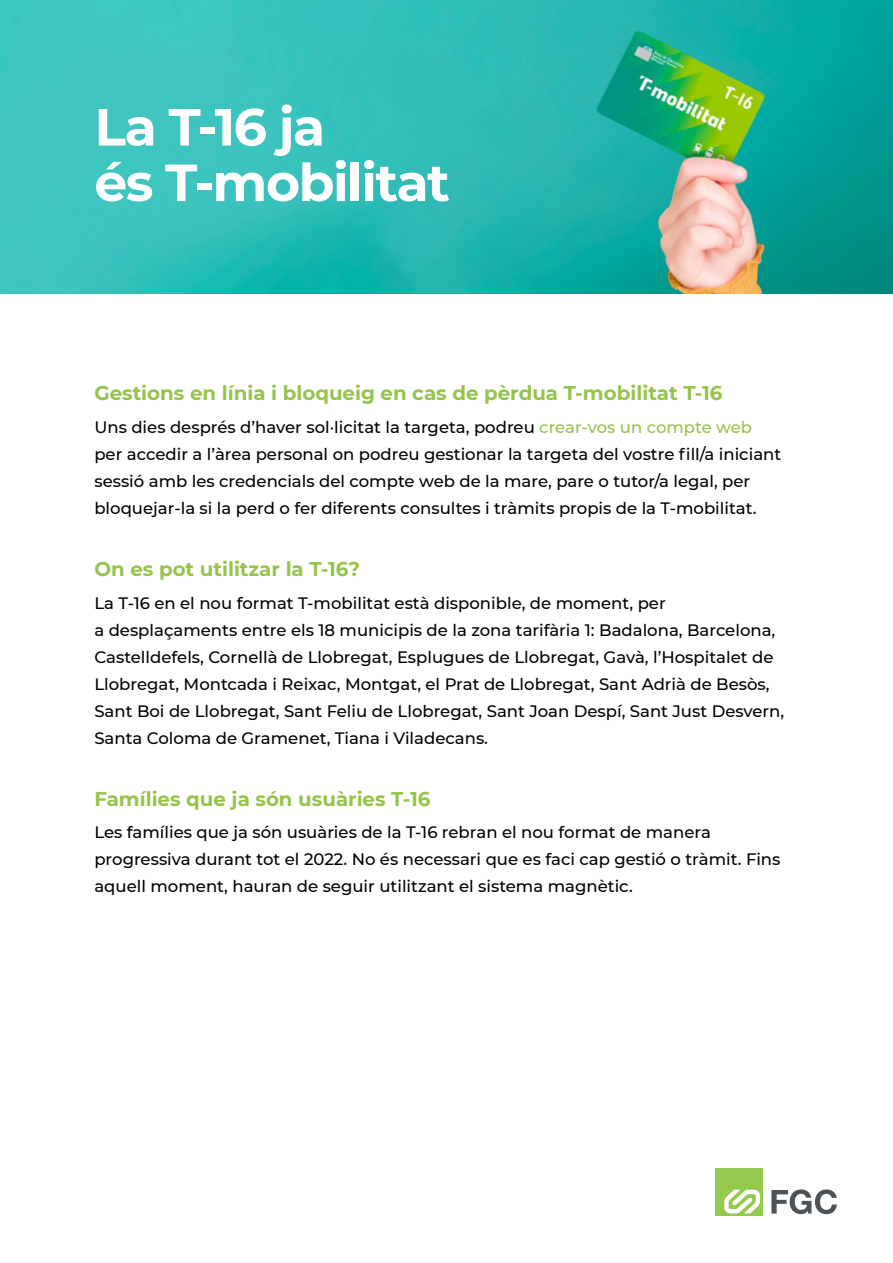
<style>
.page{position:relative;width:893px;height:1263px;background:#fff}
.page>*{position:absolute;margin:0;border:0;box-sizing:border-box;transform-origin:0 0}
.t1{font:700 52.2px/55.5px "Montserrat";letter-spacing:-.03em;color:#fff}
.t2{font:700 19.8px "Montserrat";color:#96c44a}
.t3{font:500 16.5px/27px "Montserrat";color:#000}
.s1{color:#96c44a}
</style>
<div class="page">
<img style="left:0;top:0;width:893px;height:294px">
<div style="left:715px;top:1168px;width:47px;height:48px;background:#94ca4e"></div>
<svg style="left:724px;top:1190px;width:36px;height:23px"></svg>
<svg style="left:771px;top:1189px;width:66px;height:25px"></svg>
<p class="t1" style="left:94px;top:97px;width:357px">La T-16 ja<br>és T-mobilitat</p>
<p class="t2" style="left:94px;top:379px;width:630px">Gestions en línia i bloqueig en cas de pèrdua T-mobilitat T-16</p>
<p class="t3" style="left:94px;top:413px;width:688px">Uns dies després d’haver sol·licitat la targeta, podreu <span class="s1">crear-vos un compte web </span>per accedir a l’àrea personal on podreu gestionar la targeta del vostre fill/a iniciant sessió amb les credencials del compte web de la mare, pare o tutor/a legal, per bloquejar-la si la perd o fer diferents consultes i tràmits propis de la T-mobilitat.</p>
<p class="t2" style="left:94px;top:555px;width:267px">On es pot utilitzar la T-16?</p>
<p class="t3" style="left:94px;top:588px;width:691px">La T-16 en el nou format T-mobilitat està disponible, de moment, per<br>a desplaçaments entre els 18 municipis de la zona tarifària 1: Badalona, Barcelona, Castelldefels, Cornellà de Llobregat, Esplugues de Llobregat, Gavà, l’Hospitalet de Llobregat, Montcada i Reixac, Montgat, el Prat de Llobregat, Sant Adrià de Besòs, Sant Boi de Llobregat, Sant Feliu de Llobregat, Sant Joan Despí, Sant Just Desvern, Santa Coloma de Gramenet, Tiana i Viladecans.</p>
<p class="t2" style="left:94px;top:784px;width:337px">Famílies que ja són usuàries T-16</p>
<p class="t3" style="left:94px;top:818px;width:687px">Les famílies que ja són usuàries de la T-16 rebran el nou format de manera progressiva durant tot el 2022. No és necessari que es faci cap gestió o tràmit. Fins aquell moment, hauran de seguir utilitzant el sistema magnètic.</p>
</div>
